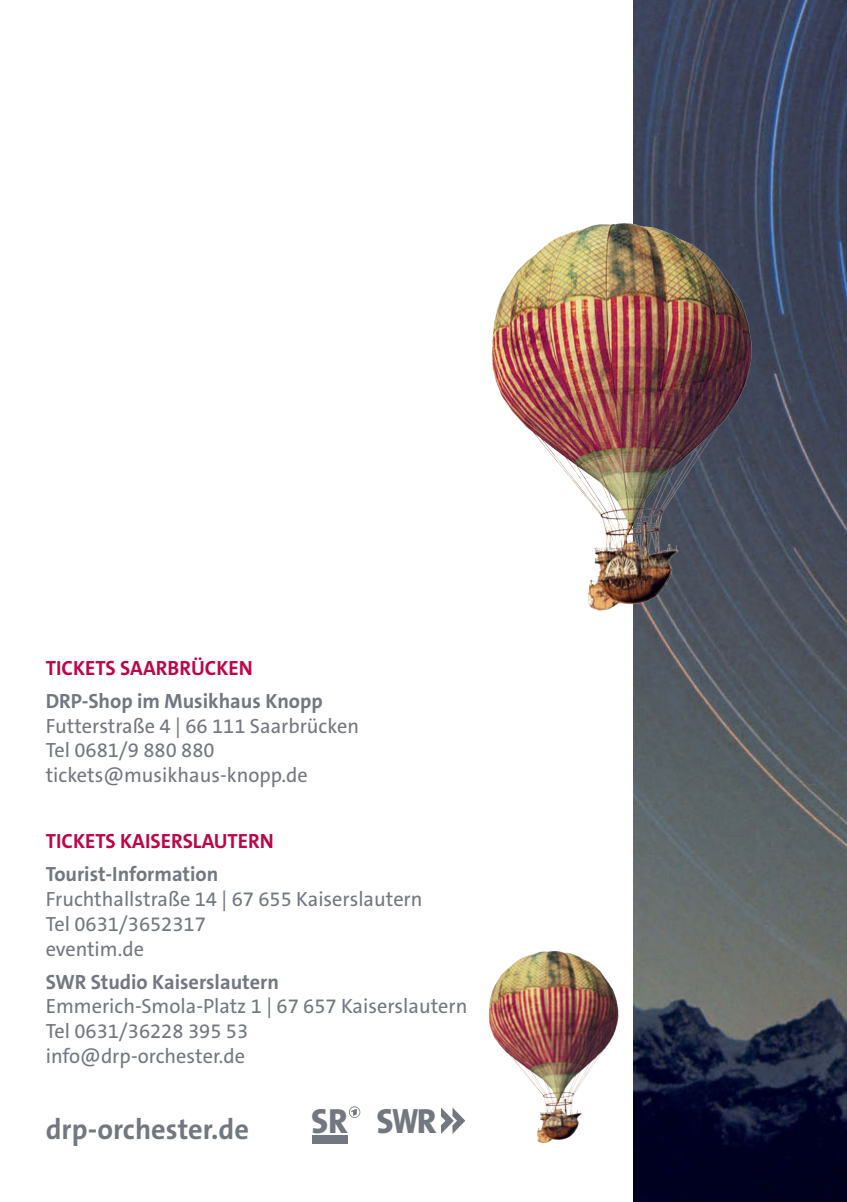
<style>
.page{position:relative;width:847px;height:1202px;background:#fff}
.page>*{position:absolute;margin:0;border:0;box-sizing:border-box;transform-origin:0 0}
.t1{font:35px "The Sans Extra Bold Caps";color:#727780}
.t2{font:700 28.8px "The Sans C5";color:#727780}
.t3{font:20.6px/24.8px "The Sans C5";color:#727780}
.t4{font:700 20.6px/33px "The Sans C5";color:#727780}
.t5{font:700 20.6px/33px "The Sans C5";color:#bd0448}
.s1{color:#bd0448}
.s2{color:#727780}
.s3{font-weight:700}
.s4{font-size:35.4px}
</style>
<div class="page">
<img style="left:634px;top:0;width:213px;height:1201px">
<img style="left:492px;top:154px;width:334px;height:556px">
<img style="left:452px;top:916px;width:203px;height:276px">
<div style="left:312px;top:1134px;width:36px;height:9px;background:#727780"></div>
<svg style="left:349px;top:1106px;width:11px;height:11px"></svg>
<svg style="left:441px;top:1107px;width:24px;height:26px"></svg>
<p class="t4" style="left:46px;top:651px;width:278px"><span class="s1">TICKETS SAARBRÜCKEN<br></span>DRP-Shop im Musikhaus Knopp</p>
<p class="t3" style="left:46px;top:713px;width:315px">Futterstraße 4 | 66 111 Saarbrücken<br>Tel 0681/9 880 880 tickets@musikhaus-knopp.de</p>
<p class="t5" style="left:46px;top:825px;width:230px">TICKETS KAISERSLAUTERN<br><span class="s2">Tourist-Information</span></p>
<p class="t3" style="left:46px;top:886px;width:378px">Fruchthallstraße 14 | 67 655 Kaiserslautern<br>Tel 0631/3652317<br>eventim.de</p>
<p class="t3" style="left:46px;top:969px;width:423px"><span class="s3">SWR Studio Kaiserslautern<br></span>Emmerich-Smola-Platz 1 | 67 657 Kaiserslautern<br>Tel 0631/36228 395 53<br>info@drp-orchester.de</p>
<p class="t2" style="left:46px;top:1110px;width:205px">drp-orchester.de</p>
<p class="t1" style="left:311px;top:1091px;width:127px">SR S<span class="s4">W</span>R</p>
</div>
